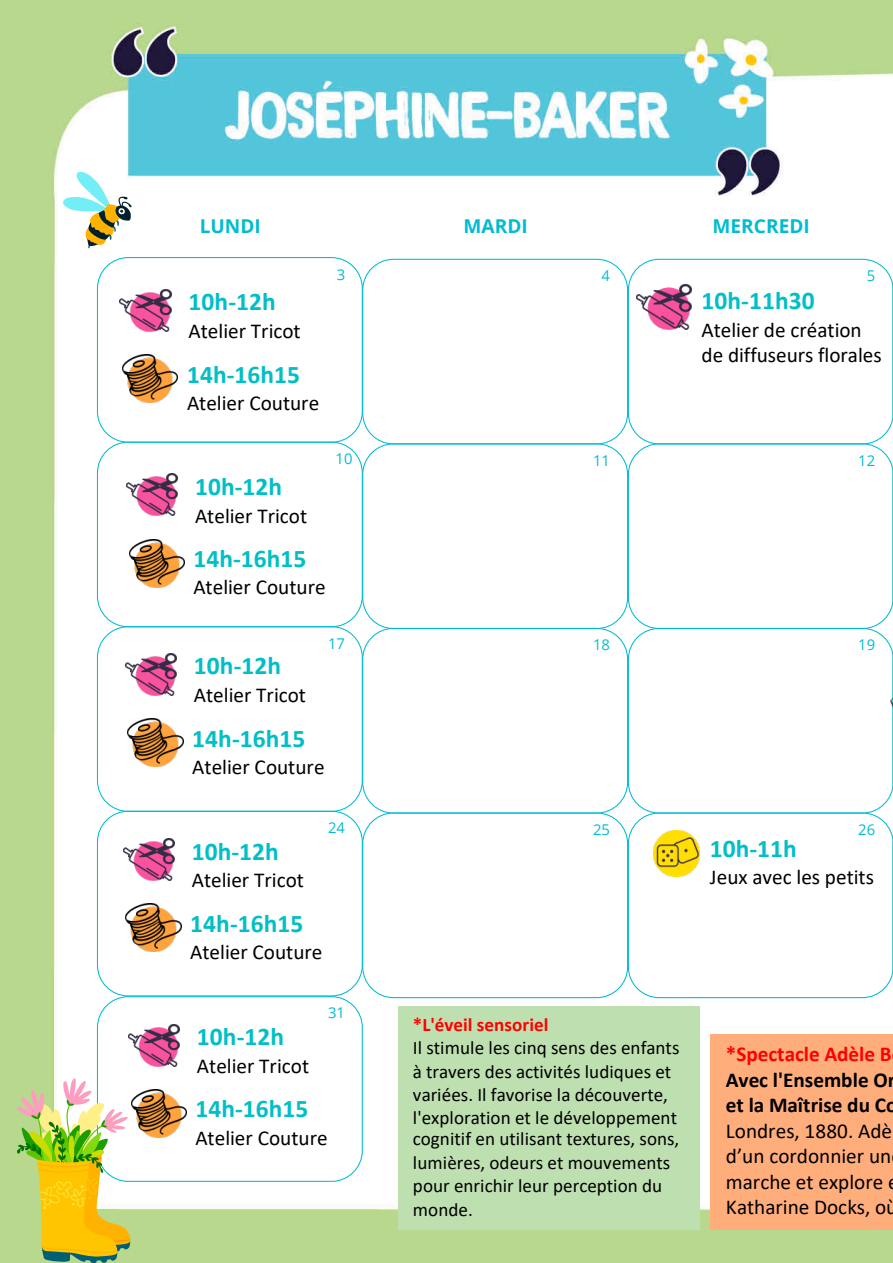
<style>
.page{position:relative;width:893px;height:1263px;background:#fff}
.page>*{position:absolute;margin:0;border:0;box-sizing:border-box;transform-origin:0 0}
.t1{font:700 25.5px "Calibri";letter-spacing:.005em;color:#00bfc6}
.t2{font:21.15px/25.5px "Calibri";color:#000}
.t3{font:19.05px/23px "Calibri";color:#000}
.t4{font:700 19.05px "Open Sans";color:#00bcd2}
.t5{font:14.85px "Open Sans";color:#00bcd2}
.s1{font-weight:700;color:#f00}
.s2{font-weight:700}
</style>
<div class="page">
<img style="left:0;top:0;width:893px;height:1262px">
<div style="left:97px;top:257px;width:266px;height:186px;border:1px solid #00bcd2;border-radius:31px"></div>
<div style="left:97px;top:442px;width:266px;height:185px;border:1px solid #00bcd2;border-radius:31px"></div>
<div style="left:97px;top:626px;width:266px;height:186px;border:1px solid #00bcd2;border-radius:31px"></div>
<div style="left:97px;top:811px;width:266px;height:185px;border:1px solid #00bcd2;border-radius:31px"></div>
<div style="left:362px;top:259px;width:266px;height:185px;border:1px solid #00bcd2;border-radius:31px"></div>
<div style="left:362px;top:443px;width:266px;height:186px;border:1px solid #00bcd2;border-radius:31px"></div>
<div style="left:362px;top:628px;width:266px;height:185px;border:1px solid #00bcd2;border-radius:31px"></div>
<div style="left:362px;top:812px;width:266px;height:186px;border:1px solid #00bcd2;border-radius:31px"></div>
<div style="left:628px;top:259px;width:265px;height:185px;border:1px solid #00bcd2;border-radius:31px"></div>
<div style="left:628px;top:443px;width:265px;height:186px;border:1px solid #00bcd2;border-radius:31px"></div>
<div style="left:628px;top:628px;width:265px;height:185px;border:1px solid #00bcd2;border-radius:31px"></div>
<div style="left:628px;top:812px;width:265px;height:186px;border:1px solid #00bcd2;border-radius:31px"></div>
<svg style="left:892px;top:259px;width:1px;height:740px"></svg>
<div style="left:97px;top:996px;width:266px;height:186px;border:1px solid #00bcd2;border-radius:31px"></div>
<svg style="left:17px;top:1078px;width:113px;height:184px"></svg>
<svg style="left:63px;top:172px;width:69px;height:76px"></svg>
<img style="left:123px;top:355px;width:55px;height:48px">
<img style="left:120px;top:289px;width:51px;height:42px">
<img style="left:653px;top:830px;width:46px;height:46px">
<img style="left:636px;top:285px;width:55px;height:45px">
<div style="left:711px;top:1034px;width:182px;height:196px;background:#ffad7b"></div>
<img style="left:129px;top:539px;width:55px;height:48px">
<img style="left:126px;top:474px;width:52px;height:42px">
<img style="left:128px;top:719px;width:55px;height:48px">
<img style="left:125px;top:653px;width:52px;height:42px">
<img style="left:126px;top:904px;width:55px;height:48px">
<img style="left:123px;top:838px;width:52px;height:43px">
<img style="left:131px;top:1089px;width:55px;height:48px">
<img style="left:128px;top:1024px;width:52px;height:42px">
<img style="left:890px;top:686px;width:3px;height:47px">
<div style="left:398px;top:1006px;width:301px;height:224px;background:#bee0b0"></div>
<p class="t4" style="left:200px;top:213px;width:63px">LUNDI</p>
<p class="t4" style="left:463px;top:213px;width:66px">MARDI</p>
<p class="t4" style="left:713px;top:213px;width:99px">MERCREDI</p>
<p class="t5" style="left:337px;top:264px;width:10px">3</p>
<p class="t5" style="left:601px;top:266px;width:10px">4</p>
<p class="t5" style="left:867px;top:266px;width:10px">5</p>
<p class="t1" style="left:189px;top:284px;width:89px">10h-12h</p>
<p class="t2" style="left:189px;top:317px;width:114px">Atelier Tricot</p>
<p class="t1" style="left:187px;top:356px;width:115px">14h-16h15</p>
<p class="t2" style="left:187px;top:390px;width:134px">Atelier Couture</p>
<p class="t1" style="left:195px;top:469px;width:89px">10h-12h</p>
<p class="t2" style="left:195px;top:502px;width:114px">Atelier Tricot</p>
<p class="t1" style="left:193px;top:540px;width:115px">14h-16h15</p>
<p class="t2" style="left:193px;top:574px;width:134px">Atelier Couture</p>
<p class="t5" style="left:336px;top:448px;width:18px">10</p>
<p class="t1" style="left:194px;top:648px;width:89px">10h-12h</p>
<p class="t2" style="left:194px;top:681px;width:114px">Atelier Tricot</p>
<p class="t5" style="left:328px;top:633px;width:18px">17</p>
<p class="t1" style="left:192px;top:720px;width:115px">14h-16h15</p>
<p class="t2" style="left:192px;top:754px;width:134px">Atelier Couture</p>
<p class="t1" style="left:192px;top:833px;width:89px">10h-12h</p>
<p class="t2" style="left:192px;top:867px;width:114px">Atelier Tricot</p>
<p class="t5" style="left:328px;top:817px;width:18px">24</p>
<p class="t1" style="left:190px;top:905px;width:115px">14h-16h15</p>
<p class="t2" style="left:190px;top:939px;width:134px">Atelier Couture</p>
<p class="t1" style="left:197px;top:1019px;width:89px">10h-12h</p>
<p class="t2" style="left:197px;top:1053px;width:114px">Atelier Tricot</p>
<p class="t5" style="left:328px;top:1003px;width:18px">31</p>
<p class="t1" style="left:195px;top:1091px;width:115px">14h-16h15</p>
<p class="t2" style="left:195px;top:1124px;width:134px">Atelier Couture</p>
<p class="t5" style="left:593px;top:450px;width:18px">11</p>
<p class="t1" style="left:701px;top:282px;width:115px">10h-11h30</p>
<p class="t2" style="left:701px;top:316px;width:182px">Atelier de création de diffuseurs florales</p>
<p class="t5" style="left:858px;top:450px;width:18px">12</p>
<p class="t5" style="left:593px;top:635px;width:18px">18</p>
<p class="t5" style="left:858px;top:635px;width:18px">19</p>
<p class="t5" style="left:593px;top:819px;width:18px">25</p>
<p class="t5" style="left:858px;top:819px;width:18px">26</p>
<p class="t1" style="left:710px;top:830px;width:89px">10h-11h</p>
<p class="t2" style="left:710px;top:864px;width:166px">Jeux avec les petits</p>
<p class="t3" style="left:413px;top:1012px;width:268px"><span class="s1">*L'éveil sensoriel<br></span>Il stimule les cinq sens des enfants à travers des activités ludiques et variées. Il favorise la découverte, l'exploration et le développement cognitif en utilisant textures, sons,</p>
<p class="t3" style="left:413px;top:1150px;width:259px;line-height:23.4px">lumières, odeurs et mouvements pour enrichir leur perception du monde.</p>
<p class="t2" style="left:726px;top:1041px;width:173px"><span class="s1">*Spectacle Adèle B<br></span><span class="s2">Avec l'Ensemble Or et la Maîtrise du Co<br></span>Londres, 1880. Adè d’un cordonnier un marche et explore<br>Katharine Docks, où</p>
</div>
